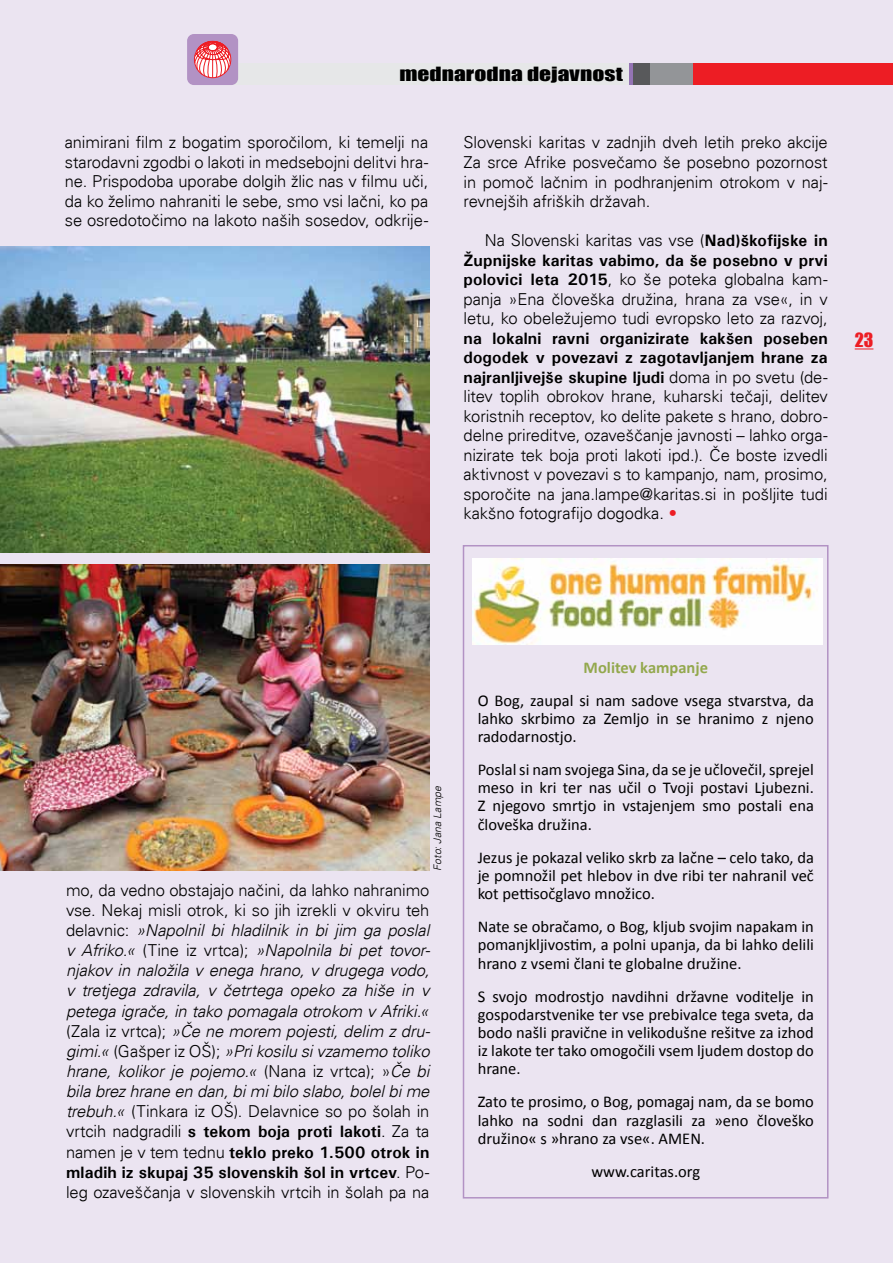
<style>
.page{position:relative;width:893px;height:1263px;background:#ebe4f1}
.page>*{position:absolute;margin:0;border:0;box-sizing:border-box;transform-origin:0 0}
.t1{font:18px "Impact";letter-spacing:.005em;color:#000;scale:1.3 1}
.t2{font:18px "Impact";color:#ed1d24}
.t3{font:300 16.5px/19.5px "Univers";letter-spacing:-.005em;color:#000;text-align:justify}
.t4{font:16.5px/18.1px "Calibri";color:#000;text-align:justify}
.t5{font:italic 300 16.5px/20.1px "Univers";letter-spacing:-.005em;color:#000;text-align:justify}
.t6{font:700 16.5px "Calibri";color:#93a84d}
.t7{font:italic 300 10.5px "Univers";color:#000}
.s1{font-weight:700}
.s2{color:#ed1d24}
.s3{font-style:normal}
.s4{font-weight:700;font-style:normal}
</style>
<div class="page">
<div style="left:463px;top:545px;width:365px;height:653px;border:2px solid #b292c4"></div>
<svg style="left:855px;top:348px;width:18px;height:2px"></svg>
<div style="left:225px;top:64px;width:668px;height:21px;background:#e6e7e8"></div>
<div style="left:634px;top:64px;width:259px;height:21px;background:#58595b"></div>
<div style="left:651px;top:64px;width:242px;height:21px;background:#939598"></div>
<div style="left:693px;top:64px;width:200px;height:21px;background:#ed1d24"></div>
<div style="left:187px;top:34px;width:51px;height:51px;background:#b292c4;border-radius:7px"></div>
<svg style="left:194px;top:41px;width:38px;height:37px"></svg>
<img style="left:0;top:247px;width:429px;height:306px">
<img style="left:0;top:564px;width:429px;height:307px">
<img style="left:472px;top:559px;width:350px;height:85px">
<p class="t1" style="left:399px;top:60px;width:174px">mednarodna dejavnost</p>
<p class="t3" style="left:65px;top:133px;width:365px">animirani film z bogatim sporočilom, ki temelji na starodavni zgodbi o lakoti in medsebojni delitvi hra&shy;ne. Prispodoba uporabe dolgih žlic nas v filmu uči, da ko želimo nahraniti le sebe, smo vsi lačni, ko pa se osredotočimo na lakoto naših sosedov, odkrije-</p>
<p class="t3" style="left:463px;top:133px;width:366px">Slovenski karitas v zadnjih dveh letih preko akcije Za srce Afrike posvečamo še posebno pozornost in pomoč lačnim in podhranjenim otrokom v naj&shy;revnejših afriških državah.</p>
<p class="t3" style="left:463px;top:230px;width:366px;text-indent:21px">Na Slovenski karitas vas vse (<span class="s1">Nad)škofijske in Župnijske karitas vabimo, da še posebno v prvi polovici leta 2015</span>, ko še poteka globalna kam&shy;panja »Ena človeška družina, hrana za vse«, in v letu, ko obeležujemo tudi evropsko leto za razvoj,</p>
<p class="t3" style="left:463px;top:328px;width:366px"><span class="s1">na lokalni ravni organizirate kakšen poseben dogodek v povezavi z zagotavljanjem hrane za najranljivejše skupine ljudi</span> doma in po svetu (de&shy;litev toplih obrokov hrane, kuharski tečaji, delitev koristnih receptov, ko delite pakete s hrano, dobro&shy;delne prireditve, ozaveščanje javnosti – lahko orga&shy;nizirate tek boja proti lakoti ipd.). Če boste izvedli aktivnost v povezavi s to kampanjo, nam, prosimo, sporočite na jana.lampe@karitas.si in pošljite tudi kakšno fotografijo dogodka. <span class="s2">•</span></p>
<p class="t2" style="left:855px;top:326px;width:20px">23</p>
<p class="t7" style="left:431px;top:870px;width:86px;rotate:-90deg">Foto: Jana Lampe</p>
<p class="t5" style="left:66px;top:880px;width:366px"><span class="s3">mo, da vedno obstajajo načini, da lahko nahranimo vse. Nekaj misli otrok, ki so jih izrekli v okviru teh delavnic:</span> »Napolnil bi hladilnik in bi jim ga poslal v Afriko.« <span class="s3">(Tine iz vrtca);</span> »Napolnila bi pet tovor&shy;njakov in naložila v enega hrano, v drugega vodo, v tretjega zdravila, v četrtega opeko za hiše in v petega igrače, in tako pomagala otrokom v Afriki.« <span class="s3">(Zala iz vrtca);</span> »Če ne morem pojesti, delim z dru&shy;gimi.« <span class="s3">(Gašper iz OŠ);</span> »Pri kosilu si vzamemo toliko hrane, kolikor je pojemo.« <span class="s3">(Nana iz vrtca); »</span>Če bi bila brez hrane en dan, bi mi bilo slabo, bolel bi me trebuh.« <span class="s3">(Tinkara iz OŠ). Delavnice so po šolah in vrtcih nadgradili</span> <span class="s4">s tekom boja proti lakoti</span><span class="s3">. Za ta namen je v tem tednu</span> <span class="s4">teklo preko 1.500 otrok in mladih iz skupaj 35 slovenskih šol in vrtcev</span><span class="s3">. Po&shy;leg ozaveščanja v slovenskih vrtcih in šolah pa na</span></p>
<p class="t6" style="left:584px;top:656px;width:126px">Molitev kampanje</p>
<p class="t4" style="left:478px;top:691px;width:338px">O Bog, zaupal si nam sadove vsega stvarstva, da lahko skrbimo za Zemljo in se hranimo z njeno radodarnostjo.</p>
<p class="t4" style="left:478px;top:761px;width:338px">Poslal si nam svojega Sina, da se je učlovečil, sprejel meso in kri ter nas učil o Tvoji postavi Ljubezni.<br>Z njegovo smrtjo in vstajenjem smo postali ena človeška družina.</p>
<p class="t4" style="left:478px;top:848px;width:338px">Jezus je pokazal veliko skrb za lačne – celo tako, da je pomnožil pet hlebov in dve ribi ter nahranil več kot pettisočglavo množico.</p>
<p class="t4" style="left:478px;top:918px;width:338px">Nate se obračamo, o Bog, kljub svojim napakam in pomanjkljivostim, a polni upanja, da bi lahko delili hrano z vsemi člani te globalne družine.</p>
<p class="t4" style="left:478px;top:987px;width:338px">S svojo modrostjo navdihni državne voditelje in gospodarstvenike ter vse prebivalce tega sveta, da bodo našli pravične in velikodušne rešitve za izhod iz lakote ter tako omogočili vsem ljudem dostop do hrane.</p>
<p class="t4" style="left:478px;top:1093px;width:338px">Zato te prosimo, o Bog, pomagaj nam, da se bomo lahko na sodni dan razglasili za »eno človeško družino« s »hrano za vse«. AMEN.</p>
<p class="t4" style="left:591px;top:1162px;width:110px">www.caritas.org</p>
</div>
